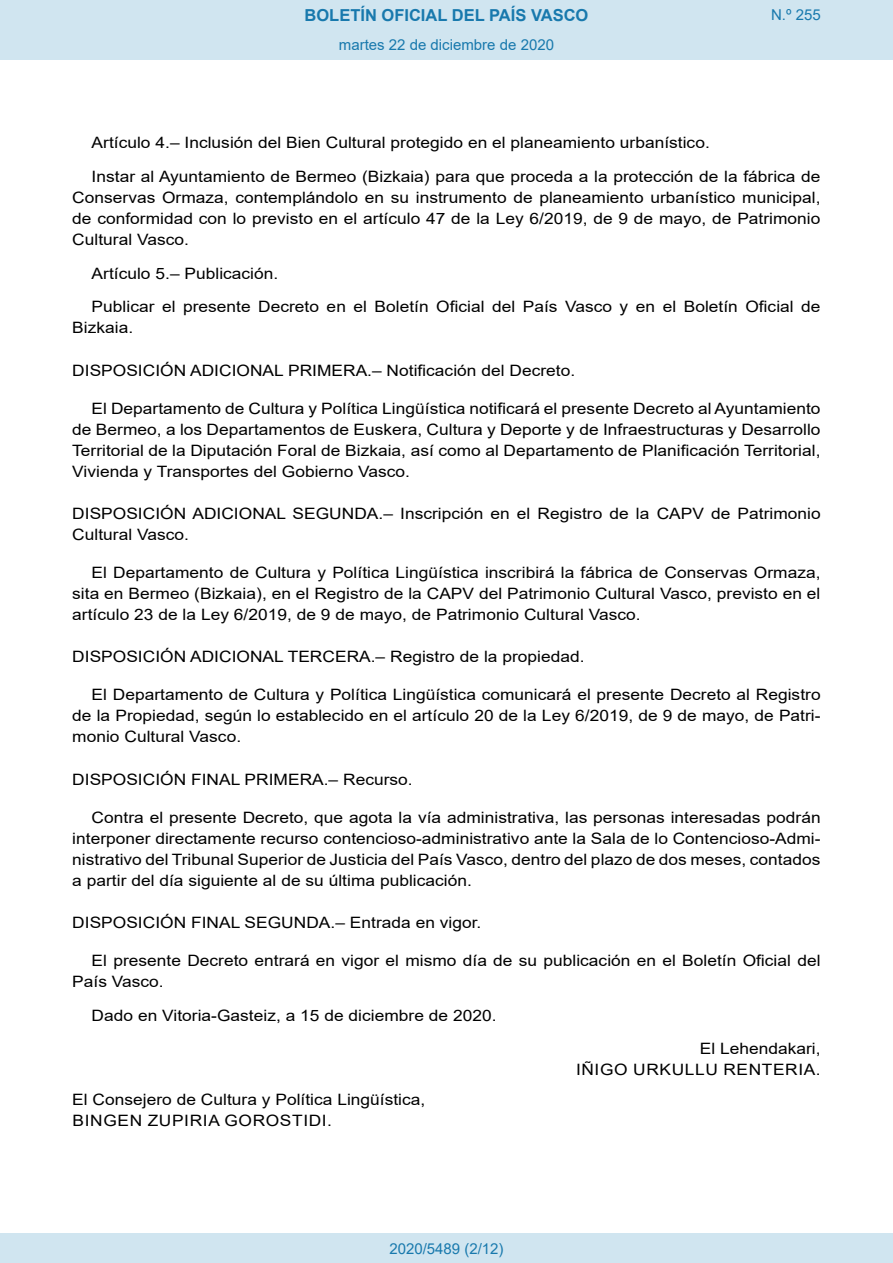
<style>
.page{position:relative;width:893px;height:1263px;background:#fff}
.page>*{position:absolute;margin:0;border:0;box-sizing:border-box;transform-origin:0 0}
.t1{font:700 16.5px "Arial";color:#1879ad}
.BOPVDetalle{font:15.6px/21px "Arial";color:#000;text-align:justify;scale:1.11 1}
.BOPVDisposicionTitul{font:15.6px/21px "Arial";color:#000;scale:1.11 1}
.BOPVFirmaLugFec{font:15.6px "Arial";color:#000;scale:1.11 1}
.BOPVFirmaPuesto{font:15.6px "Arial";color:#000;scale:1.11 1}
.BOPVFirmaNombre{font:15.6px "Arial";letter-spacing:.035em;color:#000;scale:1.11 1}
.BOPVNombreLehen2{font:15.6px "Arial";letter-spacing:.035em;color:#000;scale:1.11 1}
.BOPVPuestoLehen2{font:15.6px "Arial";color:#000;scale:1.11 1}
.Paginacion_Centro{font:15px "Arial";color:#1879ad}
</style>
<div class="page">
<div style="left:0;top:0;width:893px;height:60px;background:#d0e5f0"></div>
<div style="left:0;top:1233px;width:893px;height:30px;background:#d0e5f0"></div>
<p class="t1" style="left:305px;top:3px;width:285px">BOLETÍN OFICIAL DEL PAÍS VASCO</p>
<p class="Paginacion_Centro" style="left:339px;top:35px;width:217px">martes 22 de diciembre de 2020</p>
<p class="Paginacion_Centro" style="left:771px;top:5px;width:51px">N.º 255</p>
<p class="BOPVDetalle" style="left:92px;top:132px;width:558px">Artículo 4.– Inclusión del Bien Cultural protegido en el planeamiento urbanístico.</p>
<p class="BOPVDetalle" style="left:72px;top:166px;width:676px;text-indent:19px">Instar al Ayuntamiento de Bermeo (Bizkaia) para que proceda a la protección de la fábrica de Conservas Ormaza, contemplándolo en su instrumento de planeamiento urbanístico municipal, de conformidad con lo previsto en el artículo 47 de la Ley 6/2019, de 9 de mayo, de Patrimonio Cultural Vasco.</p>
<p class="BOPVDetalle" style="left:92px;top:263px;width:170px">Artículo 5.– Publicación.</p>
<p class="BOPVDetalle" style="left:72px;top:296px;width:676px;text-indent:19px">Publicar el presente Decreto en el Boletín Oficial del País Vasco y en el Boletín Oficial de<br>Bizkaia.</p>
<p class="BOPVDisposicionTitul" style="left:72px;top:360px;width:455px">DISPOSICIÓN ADICIONAL PRIMERA.– Notificación del Decreto.</p>
<p class="BOPVDetalle" style="left:72px;top:398px;width:676px;text-indent:19px">El Departamento de Cultura y Política Lingüística notificará el presente Decreto al Ayuntamiento de Bermeo, a los Departamentos de Euskera, Cultura y Deporte y de Infraestructuras y Desarrollo Territorial de la Diputación Foral de Bizkaia, así como al Departamento de Planificación Territorial, Vivienda y Transportes del Gobierno Vasco.</p>
<p class="BOPVDisposicionTitul" style="left:72px;top:503px;width:676px">DISPOSICIÓN ADICIONAL SEGUNDA.– Inscripción en el Registro de la CAPV de Patrimonio<br>Cultural Vasco.</p>
<p class="BOPVDetalle" style="left:72px;top:562px;width:676px;text-indent:19px">El Departamento de Cultura y Política Lingüística inscribirá la fábrica de Conservas Ormaza, sita en Bermeo (Bizkaia), en el Registro de la CAPV del Patrimonio Cultural Vasco, previsto en el artículo 23 de la Ley 6/2019, de 9 de mayo, de Patrimonio Cultural Vasco.</p>
<p class="BOPVDisposicionTitul" style="left:72px;top:646px;width:463px">DISPOSICIÓN ADICIONAL TERCERA.– Registro de la propiedad.</p>
<p class="BOPVDetalle" style="left:72px;top:684px;width:676px;text-indent:19px">El Departamento de Cultura y Política Lingüística comunicará el presente Decreto al Registro de la Propiedad, según lo establecido en el artículo 20 de la Ley 6/2019, de 9 de mayo, de Patri&shy;monio Cultural Vasco.</p>
<p class="BOPVDisposicionTitul" style="left:72px;top:768px;width:308px">DISPOSICIÓN FINAL PRIMERA.– Recurso.</p>
<p class="BOPVDetalle" style="left:72px;top:806px;width:676px;text-indent:19px">Contra el presente Decreto, que agota la vía administrativa, las personas interesadas podrán interponer directamente recurso contencioso-administrativo ante la Sala de lo Contencioso-Admi&shy;nistrativo del Tribunal Superior de Justicia del País Vasco, dentro del plazo de dos meses, contados a partir del día siguiente al de su última publicación.</p>
<p class="BOPVDisposicionTitul" style="left:72px;top:912px;width:370px">DISPOSICIÓN FINAL SEGUNDA.– Entrada en vigor.</p>
<p class="BOPVDetalle" style="left:72px;top:950px;width:676px;text-indent:19px">El presente Decreto entrará en vigor el mismo día de su publicación en el Boletín Oficial del<br>País Vasco.</p>
<p class="BOPVFirmaLugFec" style="left:92px;top:1004px;width:366px">Dado en Vitoria-Gasteiz, a 15 de diciembre de 2020.</p>
<p class="BOPVPuestoLehen2" style="left:700px;top:1038px;width:110px">El Lehendakari,</p>
<p class="BOPVNombreLehen2" style="left:576px;top:1059px;width:222px">IÑIGO URKULLU RENTERIA.</p>
<p class="BOPVFirmaPuesto" style="left:72px;top:1088px;width:320px">El Consejero de Cultura y Política Lingüística,</p>
<p class="BOPVFirmaNombre" style="left:73px;top:1109px;width:235px">BINGEN ZUPIRIA GOROSTIDI.</p>
<p class="Paginacion_Centro" style="left:389px;top:1238px;width:116px">2020/5489 (2/12)</p>
</div>
